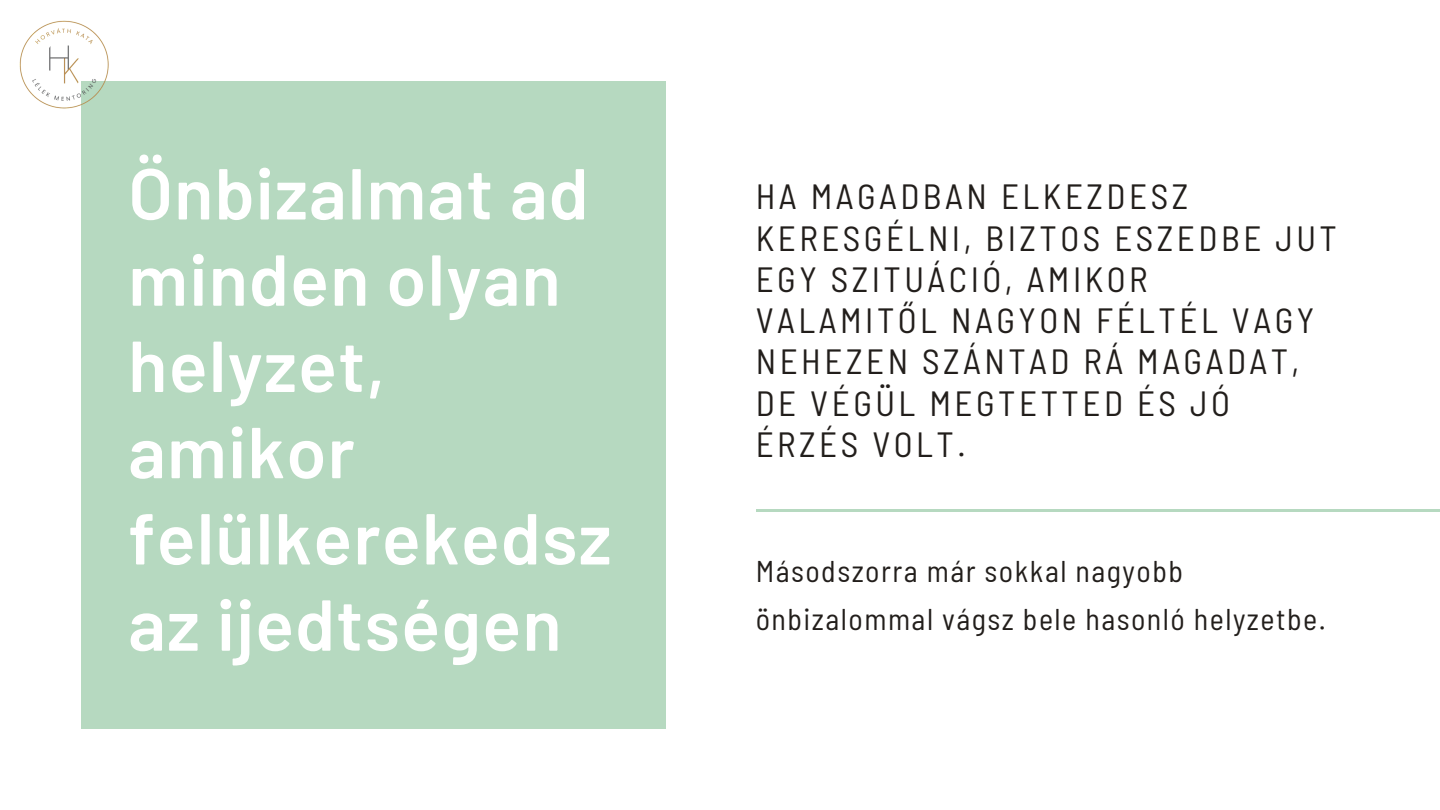
<style>
.page{position:relative;width:1440px;height:810px;background:#fff}
.page>*{position:absolute;margin:0;border:0;box-sizing:border-box;transform-origin:0 0}
.t1{font:600 72px/86.2px "Barlow";letter-spacing:.015em;color:#fff}
.t2{font:semi-condensed 35px/41.2px "Barlow";letter-spacing:.1em;color:#221e1b}
.t3{font:semi-condensed 30px/48.8px "Barlow";letter-spacing:.05em;color:#221e1b}
</style>
<div class="page">
<div style="left:81px;top:81px;width:584px;height:648px;background:#b6d9c0"></div>
<hr style="left:756px;top:509px;width:684px;height:3px;background:#b6d9c0">
<img style="left:19px;top:20px;width:90px;height:89px">
<h1 class="t1" style="left:128px;top:148px;width:485px">Önbizalmat ad minden olyan helyzet, amikor felülkerekedsz az ijedtségen</h1>
<p class="t2" style="left:756px;top:175px;width:583px">HA MAGADBAN ELKEZDESZ<br>KERESGÉLNI, BIZTOS ESZEDBE JUT<br>EGY SZITUÁCIÓ, AMIKOR<br>VALAMITŐL NAGYON FÉLTÉL VAGY<br>NEHEZEN SZÁNTAD RÁ MAGADAT,<br>DE VÉGÜL MEGTETTED ÉS JÓ<br>ÉRZÉS VOLT.</p>
<p class="t3" style="left:756px;top:545px;width:572px">Másodszorra már sokkal nagyobb önbizalommal vágsz bele hasonló helyzetbe.</p>
</div>
